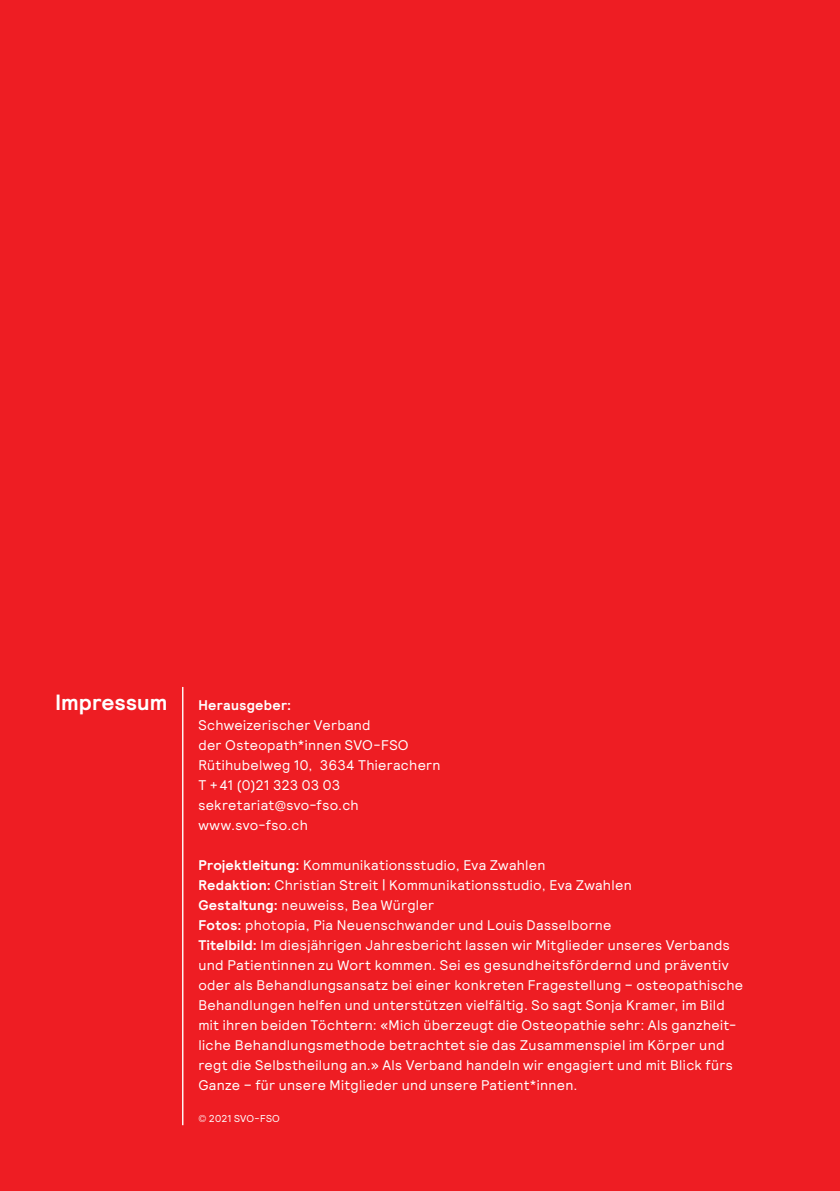
<style>
.page{position:relative;width:840px;height:1191px;background:#fff}
.page>*{position:absolute;margin:0;border:0;box-sizing:border-box;transform-origin:0 0}
.t1{font:700 22px "Relative";letter-spacing:.005em;color:#fff}
.t2{font:14px/20px "Relative";letter-spacing:.025em;color:#fff}
.t3{font:700 14px "Relative";letter-spacing:.02em;color:#fff}
.t4{font:10px "Relative";letter-spacing:.01em;color:#fff}
.s1{font-weight:700}
</style>
<div class="page">
<div style="left:0;top:0;width:839px;height:1191px;background:#ee1d23"></div>
<hr style="left:182px;top:687px;width:1px;height:438px;background:#fff">
<h1 class="t1" style="left:55px;top:687px;width:113px">Impressum</h1>
<p class="t3" style="left:198px;top:696px;width:94px">Herausgeber:</p>
<p class="t2" style="left:198px;top:715px;width:243px">Schweizerischer Verband<br>der Osteopath*innen SVO-FSO<br>Rütihubelweg 10, 3634 Thierachern<br>T +41 (0)21 323 03 03 sekretariat@svo-fso.ch www.svo-fso.ch</p>
<p class="t2" style="left:198px;top:855px;width:546px"><span class="s1">Projektleitung:</span> Kommunikationsstudio, Eva Zwahlen<br><span class="s1">Redaktion:</span> Christian Streit | Kommunikationsstudio, Eva Zwahlen<br><span class="s1">Gestaltung:</span> neuweiss, Bea Würgler<br><span class="s1">Fotos:</span> photopia, Pia Neuenschwander und Louis Dasselborne<br><span class="s1">Titelbild:</span> Im diesjährigen Jahresbericht lassen wir Mitglieder unseres Verbands und Patientinnen zu Wort kommen. Sei es gesundheitsfördernd und präventiv oder als Behandlungsansatz bei einer konkreten Fragestellung – osteopathische Behandlungen helfen und unterstützen vielfältig. So sagt Sonja Kramer, im Bild mit ihren beiden Töchtern: «Mich überzeugt die Osteopathie sehr: Als ganzheit&shy;liche Behandlungsmethode betrachtet sie das Zusammenspiel im Körper und regt die Selbstheilung an.» Als Verband handeln wir engagiert und mit Blick fürs Ganze – für unsere Mitglieder und unsere Patient*innen.</p>
<p class="t4" style="left:198px;top:1112px;width:83px">© 2021 SVO-FSO</p>
</div>
